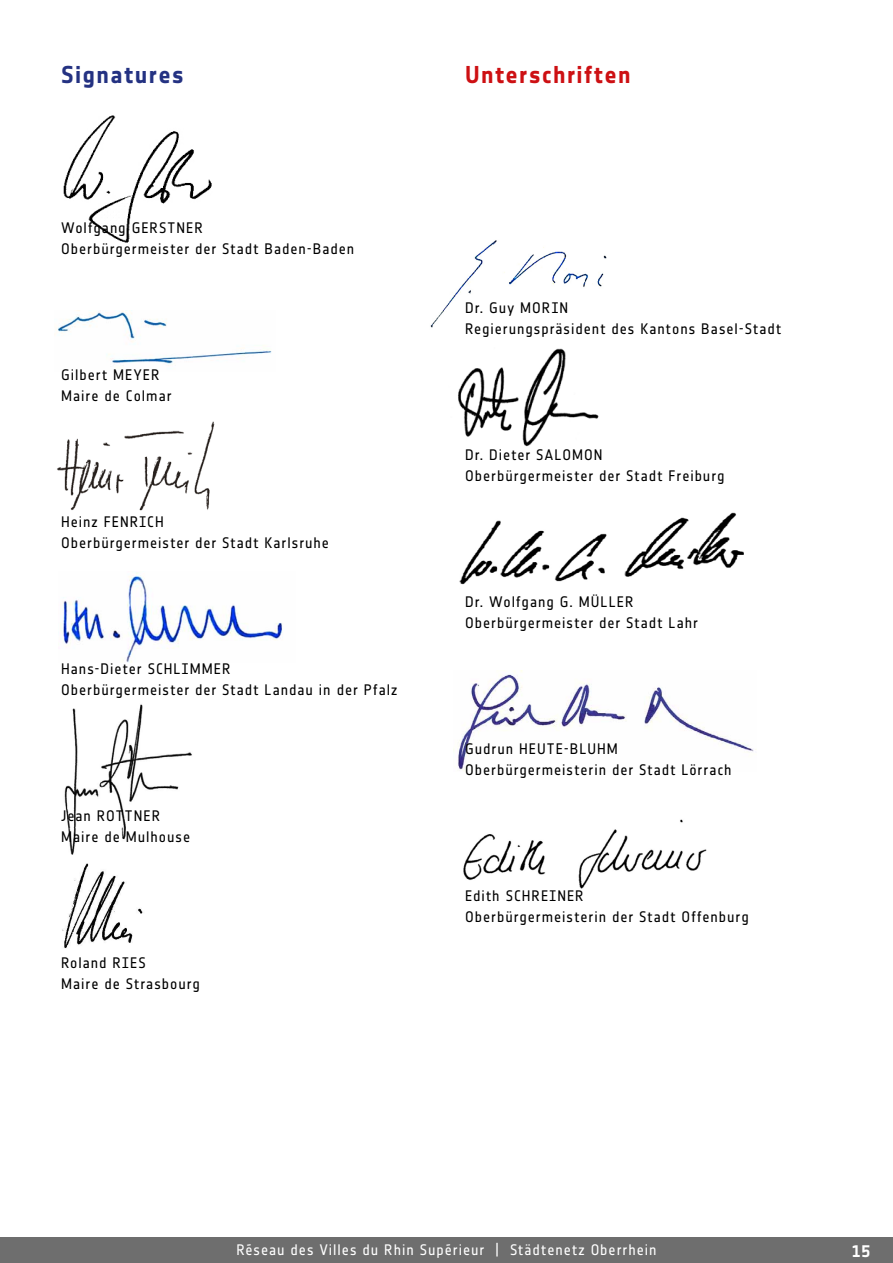
<style>
.page{position:relative;width:893px;height:1263px;background:#fff}
.page>*{position:absolute;margin:0;border:0;box-sizing:border-box;transform-origin:0 0}
.t1{font:24px "Notes Bold Tf";letter-spacing:.07em;color:#cd1013}
.t2{font:24px "Notes Bold Tf";letter-spacing:.06em;color:#243282}
.t3{font:16.5px "Notes Bold Tf";color:#fff}
.t4{font:15px/21px "Notes Regular Tf";letter-spacing:.065em;color:#000}
.t5{font:15px "Notes Regular Tf";letter-spacing:.06em;color:#fff}
</style>
<div class="page">
<div style="left:0;top:1237px;width:893px;height:26px;background:#6e6e6e"></div>
<img style="left:56px;top:311px;width:216px;height:55px">
<img style="left:458px;top:348px;width:141px;height:99px">
<img style="left:64px;top:704px;width:128px;height:151px">
<img style="left:459px;top:512px;width:285px;height:73px">
<img style="left:430px;top:240px;width:177px;height:88px">
<img style="left:63px;top:115px;width:149px;height:128px">
<img style="left:57px;top:421px;width:158px;height:90px">
<img style="left:63px;top:573px;width:219px;height:90px">
<img style="left:463px;top:819px;width:244px;height:70px">
<img style="left:458px;top:671px;width:296px;height:100px">
<img style="left:62px;top:863px;width:81px;height:86px">
<h1 class="t2" style="left:61px;top:61px;width:124px">Signatures</h1>
<p class="t4" style="left:61px;top:217px;width:295px">Wolfgang GERSTNER<br>Oberbürgermeister der Stadt Baden-Baden</p>
<p class="t4" style="left:61px;top:364px;width:112px">Gilbert MEYER<br>Maire de Colmar</p>
<p class="t4" style="left:61px;top:511px;width:269px">Heinz FENRICH<br>Oberbürgermeister der Stadt Karlsruhe</p>
<p class="t4" style="left:61px;top:658px;width:338px">Hans-Dieter SCHLIMMER<br>Oberbürgermeister der Stadt Landau in der Pfalz</p>
<p class="t4" style="left:61px;top:805px;width:131px">Jean ROTTNER<br>Maire de Mulhouse</p>
<p class="t4" style="left:61px;top:952px;width:140px">Roland RIES<br>Maire de Strasbourg</p>
<h1 class="t1" style="left:465px;top:61px;width:167px">Unterschriften</h1>
<p class="t4" style="left:465px;top:297px;width:317px">Dr. Guy MORIN<br>Regierungspräsident des Kantons Basel-Stadt</p>
<p class="t4" style="left:465px;top:444px;width:261px">Dr. Dieter SALOMON<br>Oberbürgermeister der Stadt Freiburg</p>
<p class="t4" style="left:465px;top:591px;width:234px">Dr. Wolfgang G. MÜLLER<br>Oberbürgermeister der Stadt Lahr</p>
<p class="t4" style="left:465px;top:738px;width:268px">Gudrun HEUTE-BLUHM<br>Oberbürgermeisterin der Stadt Lörrach</p>
<p class="t4" style="left:465px;top:885px;width:285px">Edith SCHREINER<br>Oberbürgermeisterin der Stadt Offenburg</p>
<p class="t5" style="left:236px;top:1241px;width:422px">Réseau des Villes du Rhin Supérieur | Städtenetz Oberrhein</p>
<p class="t3" style="left:852px;top:1242px;width:19px">15</p>
</div>
